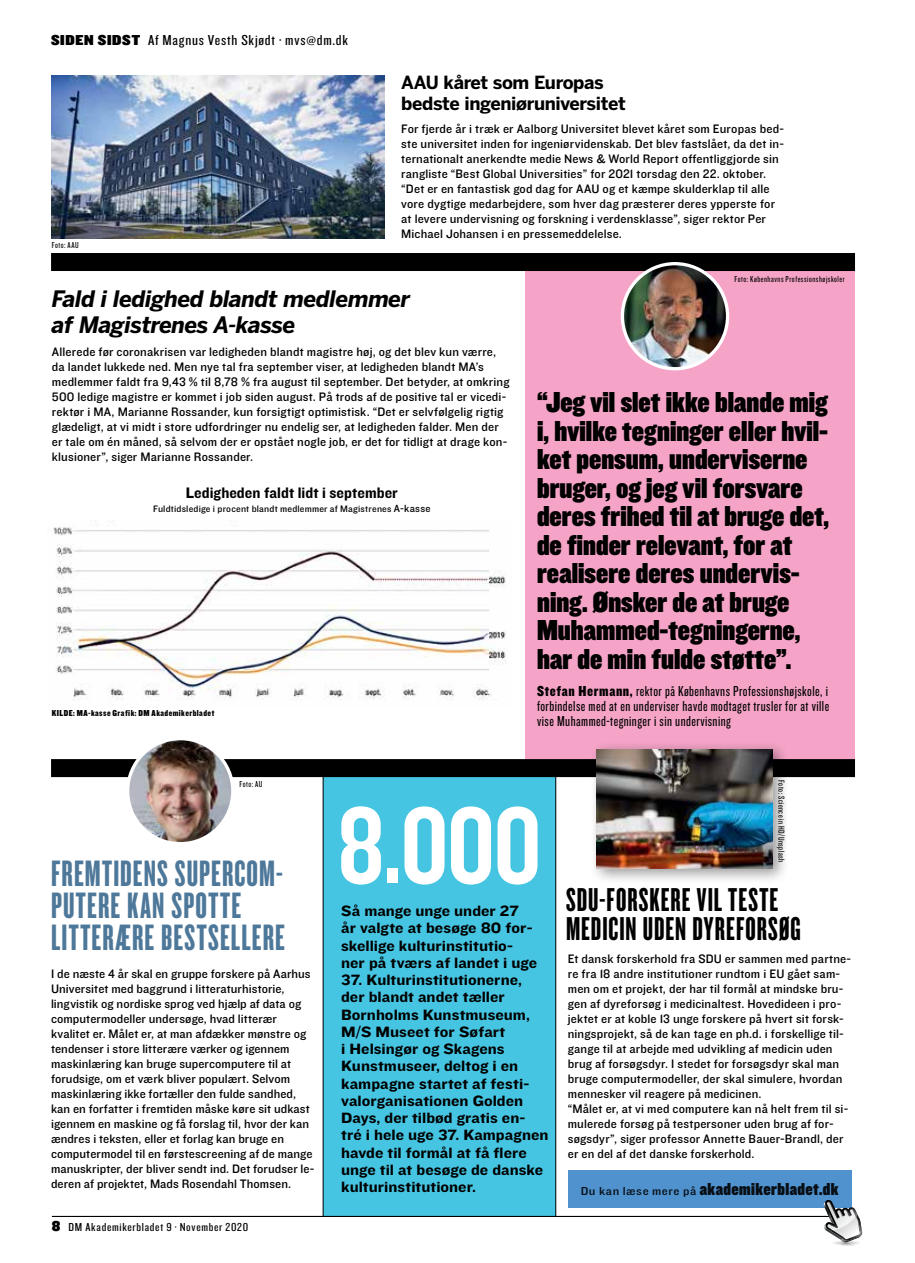
<style>
.page{position:relative;width:915px;height:1263px;background:#fff}
.page>*{position:absolute;margin:0;border:0;box-sizing:border-box;transform-origin:0 0}
.t1{font:112.5px "Knockout 49 Liteweight";color:#fff}
.t2{font:38.25px/32.1px "Knockout 67 Full Bantamwt";letter-spacing:.03em;color:#4e789a}
.t3{font:34.35px/29px "Knockout 67 Full Bantamwt";letter-spacing:.03em;color:#000}
.t4{font:30px/28.5px "Knockout 90 Ultmt Welterwt";color:#000}
.t5{font:italic 700 22.5px/25.5px "Benton Sans";letter-spacing:-.02em;color:#000}
.t6{font:700 18px/21px "Benton Sans";letter-spacing:-.02em;color:#000}
.t7{font:18px "Knockout 90 Ultmt Welterwt";letter-spacing:.025em;color:#000}
.t8{font:15.75px "Knockout 51 Middleweight";letter-spacing:.005em;color:#000}
.t9{font:15.45px/17.2px "Knockout 52 Cruiserweight";color:#000}
.t10{font:15px/15px "Knockout 28 Junior Feathrwt";letter-spacing:.03em;color:#000;text-align:justify}
.t11{font:15px "Knockout 28 Junior Feathrwt";letter-spacing:.03em;color:#000;scale:1.2 1}
.t12{font:12.75px/15px "Knockout 31 Junior Middlewt";letter-spacing:.01em;color:#000}
.t13{font:12px "Knockout 28 Junior Feathrwt";letter-spacing:.045em;color:#000;scale:1.2 1}
.t14{font:9.75px "Knockout 31 Junior Middlewt";letter-spacing:.02em;color:#000}
.t15{font:9px "Knockout 28 Junior Feathrwt";letter-spacing:.055em;color:#000}
.t16{font:9px "Knockout 70 Full Welterwt";letter-spacing:.05em;color:#000}
.s1{font-family:"Knockout 90 Ultmt Welterwt"}
.s2{font-size:10.8px}
.s3{font-family:"Knockout 70 Full Welterwt"}
.s4{font-family:"Knockout 90 Ultmt Welterwt";font-size:15px}
.s5{font-family:"Knockout 30 Junior Welterwt";font-size:12px}
</style>
<div class="page">
<div style="left:525px;top:271px;width:329px;height:488px;background:#f5a4c7"></div>
<div style="left:324px;top:777px;width:232px;height:439px;background:#45c5e2"></div>
<div style="left:51px;top:759px;width:803px;height:18px;background:#000"></div>
<div style="left:51px;top:253px;width:803px;height:18px;background:#000"></div>
<hr style="left:322px;top:768px;width:1px;height:449px;background:#000">
<hr style="left:555px;top:768px;width:1px;height:449px;background:#000">
<img style="left:51px;top:75px;width:333px;height:163px">
<img style="left:622px;top:264px;width:105px;height:105px;border-radius:53px">
<div style="left:620px;top:262px;width:109px;height:108px;border:3px solid #fff;border-radius:50%"></div>
<img style="left:128px;top:739px;width:105px;height:105px;border-radius:53px">
<div style="left:126px;top:737px;width:108px;height:108px;border:3px solid #fff;border-radius:50%"></div>
<div style="left:589px;top:741px;width:200px;height:143px;background:#000;opacity:.4"></div>
<img style="left:596px;top:749px;width:176px;height:119px">
<hr style="left:52px;top:1216px;width:799px;height:1px;background:#000">
<img style="left:51px;top:520px;width:455px;height:180px">
<div style="left:567px;top:1170px;width:283px;height:37px;background:#4f92ce"></div>
<svg style="left:823px;top:1200px;width:40px;height:46px"></svg>
<p class="t11" style="left:51px;top:31px;width:249px"><span class="s1">SIDEN SIDST</span> Af Magnus Vesth Skjødt ∙ mvs@dm.dk</p>
<p class="t15" style="left:52px;top:239px;width:28px">Foto: AAU</p>
<h3 class="t6" style="left:401px;top:72px;width:226px">AAU kåret som Europas bedste ingeniøruniversitet</h3>
<p class="t12" style="left:401px;top:121px;width:384px">For fjerde år i træk er Aalborg Universitet blevet kåret som Europas bed&shy;ste universitet inden for ingeniørvidenskab. Det blev fastslået, da det in&shy;ternationalt anerkendte medie News &amp; World Report offentliggjorde sin rangliste “Best Global Universities” for 2021 torsdag den 22. oktober. “Det er en fantastisk god dag for AAU og et kæmpe skulderklap til alle vore dygtige medarbejdere, som hver dag præsterer deres ypperste for at levere undervisning og forskning i verdensklasse”, siger rektor Per Michael Johansen i en pressemeddelelse.</p>
<p class="t15" style="left:734px;top:273px;width:112px">Foto: Københavns Professionshøjskoler</p>
<h3 class="t5" style="left:52px;top:286px;width:360px">Fald i ledighed blandt medlemmer af Magistrenes A-kasse</h3>
<p class="t12" style="left:52px;top:344px;width:459px">Allerede før coronakrisen var ledigheden blandt magistre høj, og det blev kun værre, da landet lukkede ned. Men nye tal fra september viser, at ledigheden blandt MA’s medlemmer faldt fra 9,43 % til 8,78 % fra august til september. Det betyder, at omkring 500 ledige magistre er kommet i job siden august. På trods af de positive tal er vicedi&shy;rektør i MA, Marianne Rossander, kun forsigtigt optimistisk. “Det er selvfølgelig rigtig glædeligt, at vi midt i store udfordringer nu endelig ser, at ledigheden falder. Men der er tale om én måned, så selvom der er opstået nogle job, er det for tidligt at drage kon&shy;klusioner”, siger Marianne Rossander.</p>
<p class="t8" style="left:186px;top:482px;width:213px">Ledigheden faldt lidt i september</p>
<p class="t14" style="left:153px;top:502px;width:279px">Fuldtidsledige i procent blandt medlemmer af Magistrenes <span class="s2">A-kasse</span></p>
<p class="t16" style="left:52px;top:707px;width:164px">KILDE: MA-kasse Grafik: DM Akademikerbladet</p>
<p class="t4" style="left:537px;top:386px;width:293px">“Jeg vil slet ikke blande mig i, hvilke tegninger eller hvil&shy;ket pensum, underviserne bruger, og jeg vil forsvare deres frihed til at bruge det, de finder relevant, for at realisere deres undervis&shy;ning. Ønsker de at bruge<br>Muhammed-tegningerne, har de min fulde støtte”.</p>
<p class="t10" style="left:537px;top:683px;width:293px"><span class="s3">Stefan Hermann,</span> rektor på Københavns Professionshøjskole, i forbindelse med at en underviser havde modtaget trusler for at ville vise Muhammed-tegninger i sin undervisning</p>
<p class="t15" style="left:239px;top:778px;width:24px">Foto: AU</p>
<h2 class="t2" style="left:51px;top:856px;width:235px">FREMTIDENS SUPERCOM-<br>PUTERE KAN SPOTTE<br>LITTERÆRE BESTSELLERE</h2>
<p class="t12" style="left:51px;top:966px;width:265px">I de næste 4 år skal en gruppe forskere på Aarhus Universitet med baggrund i litteraturhistorie, lingvistik og nordiske sprog ved hjælp af data og computermodeller undersøge, hvad litterær kvalitet er. Målet er, at man afdækker mønstre og tendenser i store litterære værker og igennem maskinlæring kan bruge supercomputere til at forudsige, om et værk bliver populært. Selvom maskinlæring ikke fortæller den fulde sandhed, kan en forfatter i fremtiden måske køre sit udkast igennem en maskine og få forslag til, hvor der kan ændres i teksten, eller et forlag kan bruge en computermodel til en førstescreening af de mange manuskripter, der bliver sendt ind. Det forudser le&shy;deren af projektet, Mads Rosendahl Thomsen.</p>
<p class="t13" style="left:52px;top:1220px;width:165px"><span class="s4">8</span> DM Akademikerbladet 9 · November 2020</p>
<h1 class="t1" style="left:337px;top:774px;width:206px">8.000</h1>
<p class="t9" style="left:341px;top:902px;width:197px">Så mange unge under 27 år valgte at besøge 80 for&shy;skellige kulturinstitutio&shy;ner på tværs af landet i uge</p>
<p class="t9" style="left:341px;top:971px;width:209px">37. Kulturinstitutionerne, der blandt andet tæller<br>Bornholms Kunstmuseum,<br>M/S Museet for Søfart<br>i Helsingør og Skagens<br>Kunstmuseer, deltog i en kampagne startet af festi&shy;valorganisationen Golden<br>Days, der tilbød gratis en&shy;tré i hele uge 37. Kampagnen havde til formål at få flere unge til at besøge de danske kulturinstitutioner.</p>
<p class="t15" style="left:786px;top:780px;width:83px;rotate:90deg">Foto: Science in HD/Unsplash</p>
<h3 class="t3" style="left:566px;top:885px;width:236px">SDU-FORSKERE VIL TESTE<br>MEDICIN UDEN DYREFORSØG</h3>
<p class="t12" style="left:567px;top:951px;width:285px">Et dansk forskerhold fra SDU er sammen med partne&shy;re fra 18 andre institutioner rundtom i EU gået sam&shy;men om et projekt, der har til formål at mindske bru&shy;gen af dyreforsøg i medicinaltest. Hovedideen i pro&shy;jektet er at koble 13 unge forskere på hvert sit forsk&shy;ningsprojekt, så de kan tage en ph.d. i forskellige til&shy;gange til at arbejde med udvikling af medicin uden brug af forsøgsdyr. I stedet for forsøgsdyr skal man bruge computermodeller, der skal simulere, hvordan mennesker vil reagere på medicinen.<br>“Målet er, at vi med computere kan nå helt frem til si&shy;mulerede forsøg på testpersoner uden brug af for&shy;søgsdyr”, siger professor Annette Bauer-Brandl, der er en del af det danske forskerhold.</p>
<h3 class="t7" style="left:580px;top:1176px;width:259px"><span class="s5">Du kan læse mere på</span> akademikerbladet.dk</h3>
</div>
